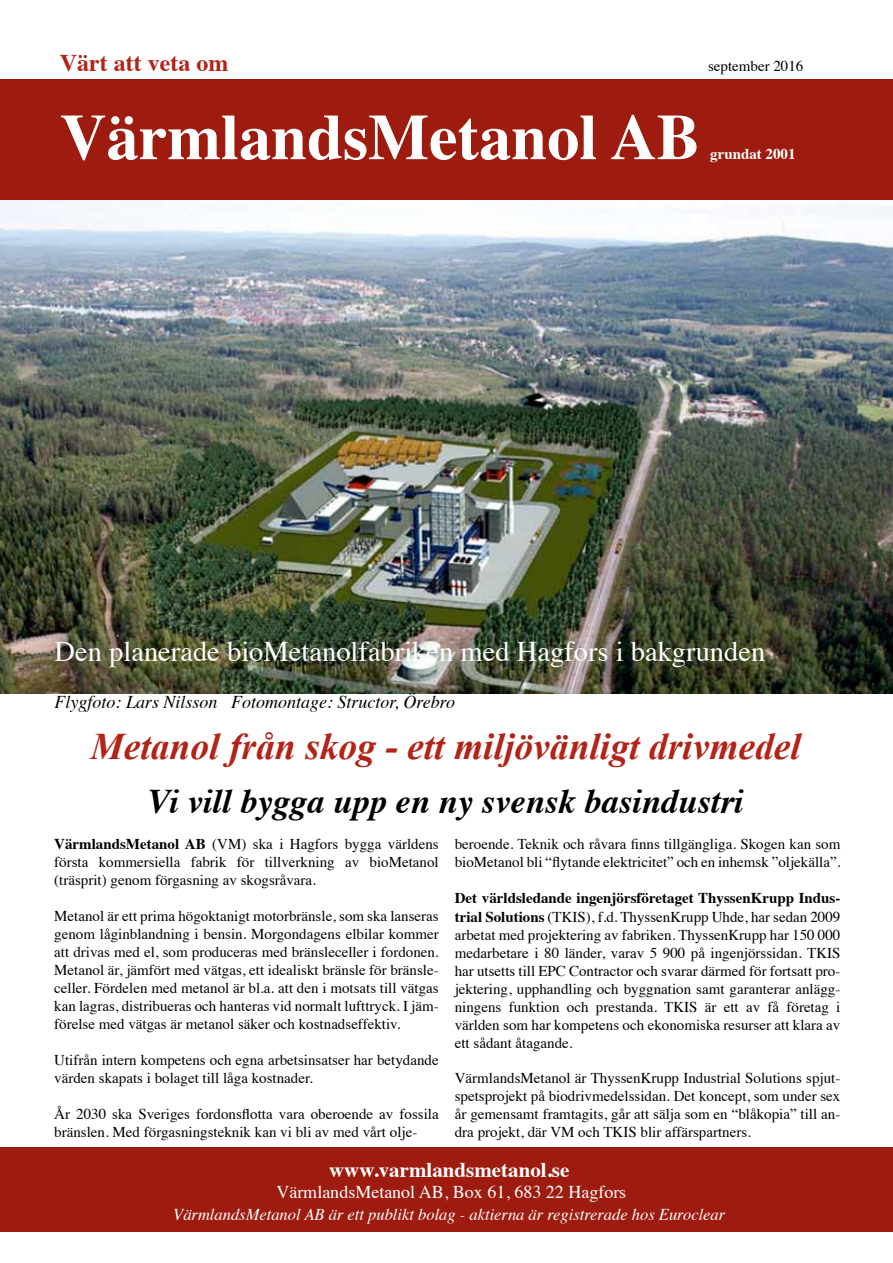
<style>
.page{position:relative;width:893px;height:1263px;background:#fff}
.page>*{position:absolute;margin:0;border:0;box-sizing:border-box;transform-origin:0 0}
.t1{font:700 64.5px "Times";color:#fff}
.t2{font:italic 700 37.5px "Times New Roman";color:#b32317}
.t3{font:italic 700 34.5px "Times";color:#000}
.t4{font:28.5px "Times";color:#fff}
.t5{font:700 24px "Times";color:#b32317}
.t6{font:700 21px "Times";color:#fff}
.t7{font:italic 18px "Times";color:#000}
.t8{font:18px "Times";color:#fff}
.t9{font:italic 16.5px "Times";color:#fff}
.t10{font:15px/18px "Times";color:#000;text-align:justify}
.t11{font:700 15px/19.5px "Times";color:#000}
.t12{font:700 15px "Times";color:#fff}
.s1{font-weight:700}
.s2{font-weight:400}
</style>
<div class="page">
<img style="left:0;top:200px;width:893px;height:493px">
<div style="left:0;top:79px;width:893px;height:121px;background:#9e1c0f"></div>
<div style="left:0;top:1147px;width:893px;height:85px;background:#9e1c0f"></div>
<h3 class="t5" style="left:60px;top:40px;width:170px">Värt att veta om</h3>
<p class="t10" style="left:708px;top:56px;width:97px">september 2016</p>
<h1 class="t1" style="left:60px;top:76px;width:641px">VärmlandsMetanol AB</h1>
<p class="t12" style="left:710px;top:140px;width:87px">grundat 2001</p>
<h3 class="t4" style="left:55px;top:625px;width:712px">Den planerade bioMetanolfabriken med Hagfors i bakgrunden</h3>
<p class="t7" style="left:55px;top:686px;width:402px">Flygfoto: Lars Nilsson Fotomontage: Structor, Örebro</p>
<h2 class="t2" style="left:90px;top:720px;width:712px">Metanol från skog - ett miljövänligt drivmedel</h2>
<h3 class="t3" style="left:148px;top:769px;width:597px">Vi vill bygga upp en ny svensk basindustri</h3>
<p class="t10" style="left:54px;top:833px;width:386px"><span class="s1">VärmlandsMetanol AB</span> (VM) ska i Hagfors bygga världens första kommersiella fabrik för tillverkning av bioMetanol (träsprit) genom förgasning av skogsråvara.</p>
<p class="t10" style="left:54px;top:905px;width:386px">Metanol är ett prima högoktanigt motorbränsle, som ska lanseras genom låginblandning i bensin. Morgondagens elbilar kommer att drivas med el, som produceras med bränsleceller i fordonen.<br>Metanol är, jämfört med vätgas, ett idealiskt bränsle för bränsle&shy;celler. Fördelen med metanol är bl.a. att den i motsats till vätgas kan lagras, distribueras och hanteras vid normalt lufttryck. I jäm&shy;förelse med vätgas är metanol säker och kostnadseffektiv.</p>
<p class="t10" style="left:54px;top:1049px;width:386px">Utifrån intern kompetens och egna arbetsinsatser har betydande värden skapats i bolaget till låga kostnader.</p>
<p class="t10" style="left:54px;top:1103px;width:386px">År 2030 ska Sveriges fordonsflotta vara oberoende av fossila bränslen. Med förgasningsteknik kan vi bli av med vårt olje-</p>
<p class="t10" style="left:455px;top:833px;width:387px">beroende. Teknik och råvara finns tillgängliga. Skogen kan som bioMetanol bli “flytande elektricitet” och en inhemsk ”oljekälla”.</p>
<p class="t11" style="left:455px;top:886px;width:387px">Det världsledande ingenjörsföretaget ThyssenKrupp Indus&shy;trial Solutions <span class="s2">(TKIS), f.d. ThyssenKrupp Uhde, har sedan 2009</span></p>
<p class="t10" style="left:455px;top:925px;width:387px">arbetat med projektering av fabriken. ThyssenKrupp har 150 000 medarbetare i 80 länder, varav 5 900 på ingenjörssidan. TKIS har utsetts till EPC Contractor och svarar därmed för fortsatt pro&shy;jektering, upphandling och byggnation samt garanterar anlägg&shy;ningens funktion och prestanda. TKIS är ett av få företag i världen som har kompetens och ekonomiska resurser att klara av ett sådant åtagande.</p>
<p class="t10" style="left:455px;top:1067px;width:387px">VärmlandsMetanol är ThyssenKrupp Industrial Solutions spjut&shy;spetsprojekt på biodrivmedelssidan. Det koncept, som under sex år gemensamt framtagits, går att sälja som en “blåkopia” till an&shy;dra projekt, där VM och TKIS blir affärspartners.</p>
<h3 class="t6" style="left:329px;top:1149px;width:242px">www.varmlandsmetanol.se</h3>
<p class="t8" style="left:276px;top:1175px;width:351px">VärmlandsMetanol AB, Box 61, 683 22 Hagfors</p>
<p class="t9" style="left:173px;top:1200px;width:553px">VärmlandsMetanol AB är ett publikt bolag - aktierna är registrerade hos Euroclear</p>
</div>
